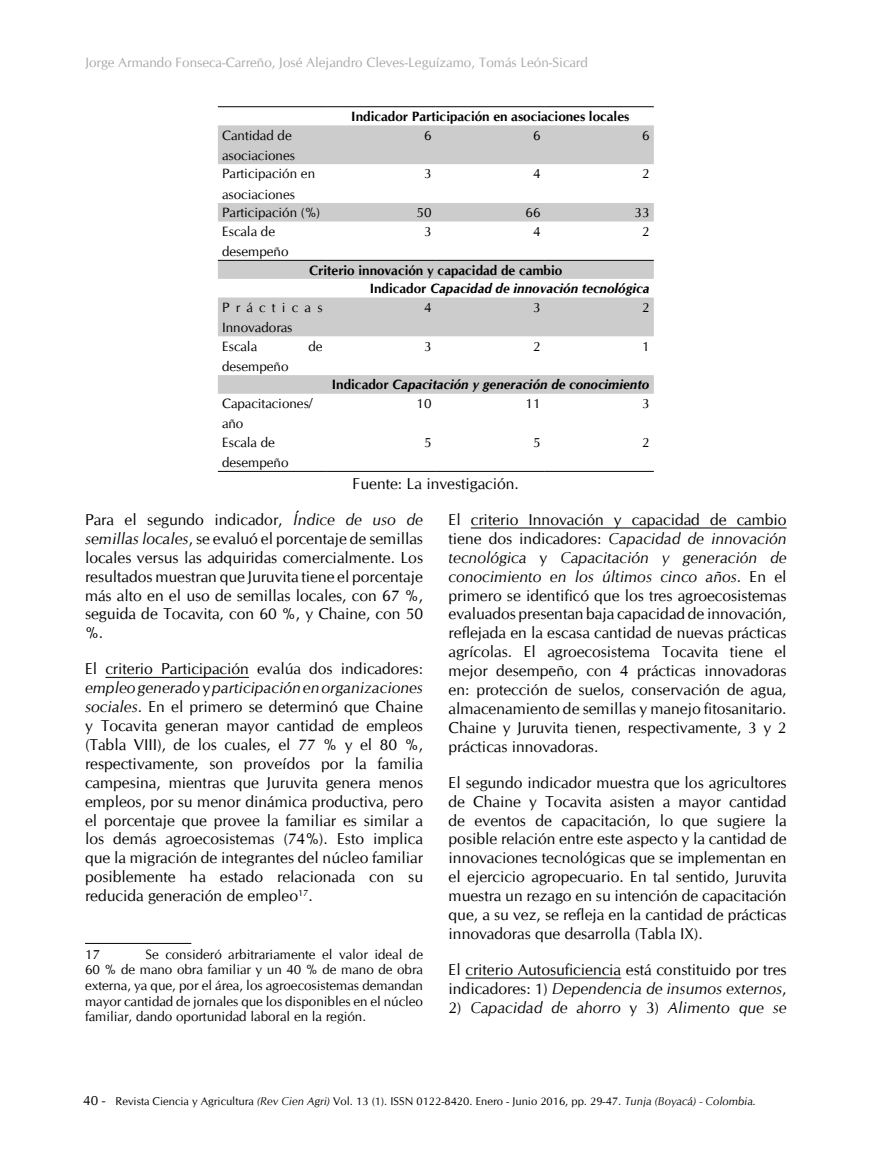
<style>
.page{position:relative;width:893px;height:1170px;background:#fff}
.page>*{position:absolute;margin:0;border:0;box-sizing:border-box;transform-origin:0 0}
.t1{font:15.75px/18.9px "CG Omega";color:#000;text-align:justify}
.t2{font:italic 15.75px "CG Omega";color:#000}
.t3{font:13.5px/20.2px "CG Omega";color:#000}
.t4{font:italic 700 13.5px "CG Omega";color:#000}
.t5{font:700 13.5px "CG Omega";color:#000}
.t6{font:13.5px "CG Omega";color:#a8a8a7}
.t7{font:13.5px "CG Omega";letter-spacing:.465em;color:#000}
.t8{font:11.25px "CG Omega";color:#000}
.s1{font-style:normal}
.s2{font-style:italic}
.s3{font-size:13.5px}
</style>
<div class="page">
<svg style="left:218px;top:125px;width:436px;height:269px"></svg>
<hr style="left:218px;top:471px;width:109px;height:1px;background:#000">
<hr style="left:436px;top:471px;width:109px;height:1px;background:#000">
<hr style="left:545px;top:471px;width:109px;height:1px;background:#000">
<hr style="left:218px;top:106px;width:109px;height:1px;background:#000">
<hr style="left:327px;top:106px;width:109px;height:1px;background:#000">
<hr style="left:436px;top:106px;width:109px;height:1px;background:#000">
<hr style="left:545px;top:106px;width:109px;height:1px;background:#000">
<hr style="left:218px;top:260px;width:109px;height:1px;background:#000">
<hr style="left:327px;top:260px;width:109px;height:1px;background:#000">
<hr style="left:436px;top:260px;width:109px;height:1px;background:#000">
<hr style="left:545px;top:260px;width:109px;height:1px;background:#000">
<hr style="left:327px;top:471px;width:109px;height:1px;background:#000">
<hr style="left:105px;top:677px;width:144px;height:1px;background:#000">
<hr style="left:85px;top:942px;width:106px;height:1px;background:#000">
<hr style="left:471px;top:527px;width:316px;height:1px;background:#000">
<hr style="left:465px;top:977px;width:156px;height:1px;background:#000">
<p class="t6" style="left:85px;top:54px;width:504px">Jorge Armando Fonseca-Carreño, José Alejandro Cleves-Leguízamo, Tomás León-Sicard</p>
<p class="t5" style="left:351px;top:108px;width:279px">Indicador Participación en asociaciones locales</p>
<p class="t3" style="left:222px;top:125px;width:74px">Cantidad de asociaciones</p>
<p class="t3" style="left:424px;top:125px;width:9px">6</p>
<p class="t3" style="left:533px;top:125px;width:9px">6</p>
<p class="t3" style="left:642px;top:125px;width:9px">6</p>
<p class="t3" style="left:222px;top:164px;width:95px">Participación en asociaciones</p>
<p class="t3" style="left:424px;top:164px;width:9px">3</p>
<p class="t3" style="left:533px;top:164px;width:9px">4</p>
<p class="t3" style="left:642px;top:164px;width:9px">2</p>
<p class="t3" style="left:222px;top:203px;width:100px">Participación (%)</p>
<p class="t3" style="left:417px;top:203px;width:16px">50</p>
<p class="t3" style="left:526px;top:203px;width:16px">66</p>
<p class="t3" style="left:635px;top:203px;width:16px">33</p>
<p class="t3" style="left:222px;top:221px;width:68px">Escala de desempeño</p>
<p class="t3" style="left:424px;top:221px;width:9px">3</p>
<p class="t3" style="left:533px;top:221px;width:9px">4</p>
<p class="t3" style="left:642px;top:221px;width:9px">2</p>
<p class="t5" style="left:309px;top:261px;width:255px">Criterio innovación y capacidad de cambio</p>
<p class="t4" style="left:370px;top:280px;width:281px"><span class="s1">Indicador</span> Capacidad de innovación tecnológica</p>
<p class="t7" style="left:222px;top:299px;width:102px">Prácticas</p>
<p class="t3" style="left:222px;top:317px;width:72px">Innovadoras</p>
<p class="t3" style="left:424px;top:297px;width:9px">4</p>
<p class="t3" style="left:533px;top:297px;width:9px">3</p>
<p class="t3" style="left:642px;top:297px;width:9px">2</p>
<p class="t3" style="left:222px;top:336px;width:37px">Escala</p>
<p class="t3" style="left:308px;top:336px;width:16px">de</p>
<p class="t3" style="left:222px;top:356px;width:68px">desempeño</p>
<p class="t3" style="left:424px;top:336px;width:9px">3</p>
<p class="t3" style="left:533px;top:336px;width:9px">2</p>
<p class="t3" style="left:642px;top:336px;width:9px">1</p>
<p class="t4" style="left:332px;top:376px;width:319px"><span class="s1">Indicador</span> Capacitación y generación de conocimiento</p>
<p class="t3" style="left:222px;top:393px;width:92px">Capacitaciones/ año</p>
<p class="t3" style="left:417px;top:393px;width:16px">10</p>
<p class="t3" style="left:526px;top:393px;width:16px">11</p>
<p class="t3" style="left:642px;top:393px;width:9px">3</p>
<p class="t3" style="left:222px;top:432px;width:68px">Escala de desempeño</p>
<p class="t3" style="left:424px;top:432px;width:9px">5</p>
<p class="t3" style="left:533px;top:432px;width:9px">5</p>
<p class="t3" style="left:642px;top:432px;width:9px">2</p>
<p class="t1" style="left:353px;top:474px;width:168px">Fuente: La investigación.</p>
<p class="t1" style="left:85px;top:510px;width:340px">Para el segundo indicador, <span class="s2">Índice de uso de semillas locales</span>, se evaluó el porcentaje de semillas locales versus las adquiridas comercialmente. Los resultados muestran que Juruvita tiene el porcentaje más alto en el uso de semillas locales, con 67 %, seguida de Tocavita, con 60 %, y Chaine, con 50 %.</p>
<p class="t1" style="left:85px;top:659px;width:340px">El criterio Participación evalúa dos indicadores: <span class="s2">empleo generado</span> y <span class="s2">participación en organizaciones sociales</span>. En el primero se determinó que Chaine y Tocavita generan mayor cantidad de empleos (Tabla VIII), de los cuales, el 77 % y el 80 %, respectivamente, son proveídos por la familia campesina, mientras que Juruvita genera menos empleos, por su menor dinámica productiva, pero el porcentaje que provee la familiar es similar a los demás agroecosistemas (74%). Esto implica que la migración de integrantes del núcleo familiar posiblemente ha estado relacionada con su reducida generación de empleo<sup>17</sup>.</p>
<p class="t1" style="left:449px;top:510px;width:340px">El criterio Innovación y capacidad de cambio tiene dos indicadores: <span class="s2">Capacidad de innovación tecnológica</span> y <span class="s2">Capacitación y generación de conocimiento en los últimos cinco años</span>. En el primero se identificó que los tres agroecosistemas evaluados presentan baja capacidad de innovación, reflejada en la escasa cantidad de nuevas prácticas agrícolas. El agroecosistema Tocavita tiene el mejor desempeño, con 4 prácticas innovadoras en: protección de suelos, conservación de agua, almacenamiento de semillas y manejo fitosanitario.<br>Chaine y Juruvita tienen, respectivamente, 3 y 2 prácticas innovadoras.</p>
<p class="t1" style="left:449px;top:773px;width:340px">El segundo indicador muestra que los agricultores de Chaine y Tocavita asisten a mayor cantidad de eventos de capacitación, lo que sugiere la posible relación entre este aspecto y la cantidad de innovaciones tecnológicas que se implementan en el ejercicio agropecuario. En tal sentido, Juruvita muestra un rezago en su intención de capacitación que, a su vez, se refleja en la cantidad de prácticas innovadoras que desarrolla (Tabla IX).</p>
<p class="t1" style="left:449px;top:960px;width:340px">El criterio Autosuficiencia está constituido por tres indicadores: 1) <span class="s2">Dependencia de insumos externos</span>,</p>
<p class="t2" style="left:449px;top:997px;width:340px"><span class="s1">2)</span> Capacidad de ahorro <span class="s1">y 3)</span> Alimento que se</p>
<p class="t3" style="left:85px;top:946px;width:340px;line-height:15.5px;text-align:justify;text-indent:60px">Se consideró arbitrariamente el valor ideal de 60 % de mano obra familiar y un 40 % de mano de obra externa, ya que, por el área, los agroecosistemas demandan mayor cantidad de jornales que los disponibles en el núcleo familiar, dando oportunidad laboral en la región.</p>
<p class="t3" style="left:85px;top:944px;width:16px">17</p>
<p class="t8" style="left:83px;top:1093px;width:674px"><span class="s3">40 -</span> Revista Ciencia y Agricultura <span class="s2">(Rev Cien Agri)</span> Vol. 13 (1). ISSN 0122-8420. Enero - Junio 2016, pp. 29-47. <span class="s2">Tunja (Boyacá) - Colombia.</span></p>
</div>
